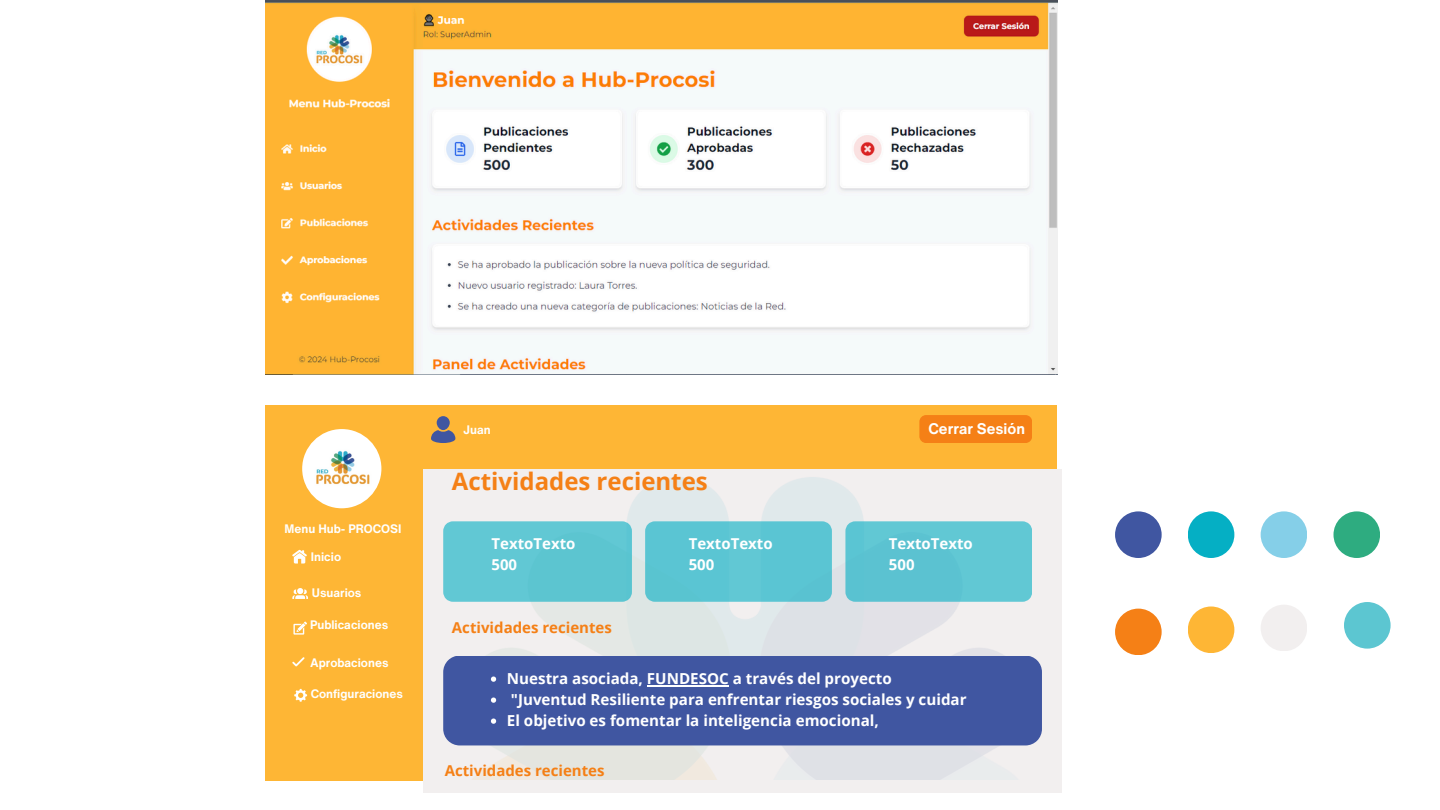
<style>
.page{position:relative;width:1440px;height:810px;background:#fff}
.page>*{position:absolute;margin:0;border:0;box-sizing:border-box;transform-origin:0 0}
.t1{font:700 24px "Open Sans";color:#f58016}
.t2{font:700 15.2px "Open Sans";color:#fff}
.t3{font:700 15px "Open Sans";color:#f58016}
.t4{font:700 15px/21px "Open Sans";color:#fff}
.t5{font:700 15px "Helvetica Now Text";color:#fff}
.t6{font:700 12px "Helvetica Now Text";color:#fff}
</style>
<div class="page">
<img style="left:265px;top:0;width:792px;height:375px">
<div style="left:265px;top:405px;width:792px;height:375px;background:#feb635"></div>
<div style="left:423px;top:469px;width:639px;height:324px;background:#f2efef"></div>
<img style="left:455px;top:438px;width:577px;height:342px">
<div style="left:443px;top:521px;width:189px;height:81px;background:#61c8d4"></div>
<div style="left:645px;top:521px;width:187px;height:81px;background:#5ac5d3"></div>
<div style="left:845px;top:521px;width:187px;height:81px;background:#61c8d4"></div>
<div style="left:443px;top:656px;width:599px;height:89px;background:#4056a1"></div>
<div style="left:919px;top:415px;width:113px;height:28px;background:#f58016;border-radius:7px"></div>
<img style="left:302px;top:429px;width:79px;height:79px;border-radius:50%">
<svg style="left:292px;top:550px;width:15px;height:13px"></svg>
<svg style="left:292px;top:588px;width:16px;height:11px"></svg>
<svg style="left:293px;top:622px;width:14px;height:12px"></svg>
<svg style="left:292px;top:657px;width:12px;height:9px"></svg>
<svg style="left:294px;top:689px;width:13px;height:13px"></svg>
<div style="left:437px;top:416px;width:13px;height:14px;background:#4056a1;border-radius:50%"></div>
<svg style="left:431px;top:430px;width:24px;height:13px"></svg>
<svg style="left:491px;top:677px;width:5px;height:5px"></svg>
<hr style="left:647px;top:686px;width:82px;height:1px;background:#fff">
<svg style="left:491px;top:698px;width:5px;height:5px"></svg>
<svg style="left:491px;top:719px;width:5px;height:5px"></svg>
<div style="left:1115px;top:511px;width:47px;height:47px;background:#4056a1;border-radius:50%"></div>
<div style="left:1188px;top:511px;width:46px;height:47px;background:#05afc4;border-radius:50%"></div>
<div style="left:1188px;top:606px;width:46px;height:47px;background:#feb635;border-radius:50%"></div>
<div style="left:1115px;top:609px;width:47px;height:46px;background:#f58016;border-radius:50%"></div>
<div style="left:1333px;top:511px;width:47px;height:47px;background:#2eac80;border-radius:50%"></div>
<div style="left:1261px;top:511px;width:46px;height:47px;background:#85cfe8;border-radius:50%"></div>
<div style="left:1261px;top:605px;width:46px;height:46px;background:#f2efef;border-radius:50%"></div>
<div style="left:1344px;top:602px;width:47px;height:47px;background:#5cc6d1;border-radius:50%"></div>
<p class="t6" style="left:285px;top:519px;width:118px">Menu Hub- PROCOSI</p>
<p class="t6" style="left:311px;top:548px;width:32px">Inicio</p>
<p class="t6" style="left:312px;top:584px;width:51px">Usuarios</p>
<p class="t6" style="left:310px;top:616px;width:80px">Publicaciones</p>
<p class="t6" style="left:310px;top:653px;width:80px">Aprobaciones</p>
<p class="t6" style="left:311px;top:684px;width:94px">Configuraciones</p>
<p class="t6" style="left:463px;top:420px;width:29px">Juan</p>
<h2 class="t1" style="left:452px;top:465px;width:257px">Actividades recientes</h2>
<p class="t5" style="left:929px;top:417px;width:98px">Cerrar Sesión</p>
<p class="t4" style="left:491px;top:533px;width:85px">TextoTexto<br>500</p>
<p class="t4" style="left:689px;top:533px;width:86px">TextoTexto<br>500</p>
<p class="t4" style="left:889px;top:533px;width:86px">TextoTexto<br>500</p>
<p class="t3" style="left:452px;top:617px;width:161px">Actividades recientes</p>
<p class="t2" style="left:507px;top:668px;width:386px">Nuestra asociada, FUNDESOC a través del proyecto</p>
<p class="t2" style="left:511px;top:689px;width:457px">"Juventud Resiliente para enfrentar riesgos sociales y cuidar</p>
<p class="t2" style="left:507px;top:710px;width:373px">El objetivo es fomentar la inteligencia emocional,</p>
<p class="t3" style="left:445px;top:760px;width:161px">Actividades recientes</p>
</div>
